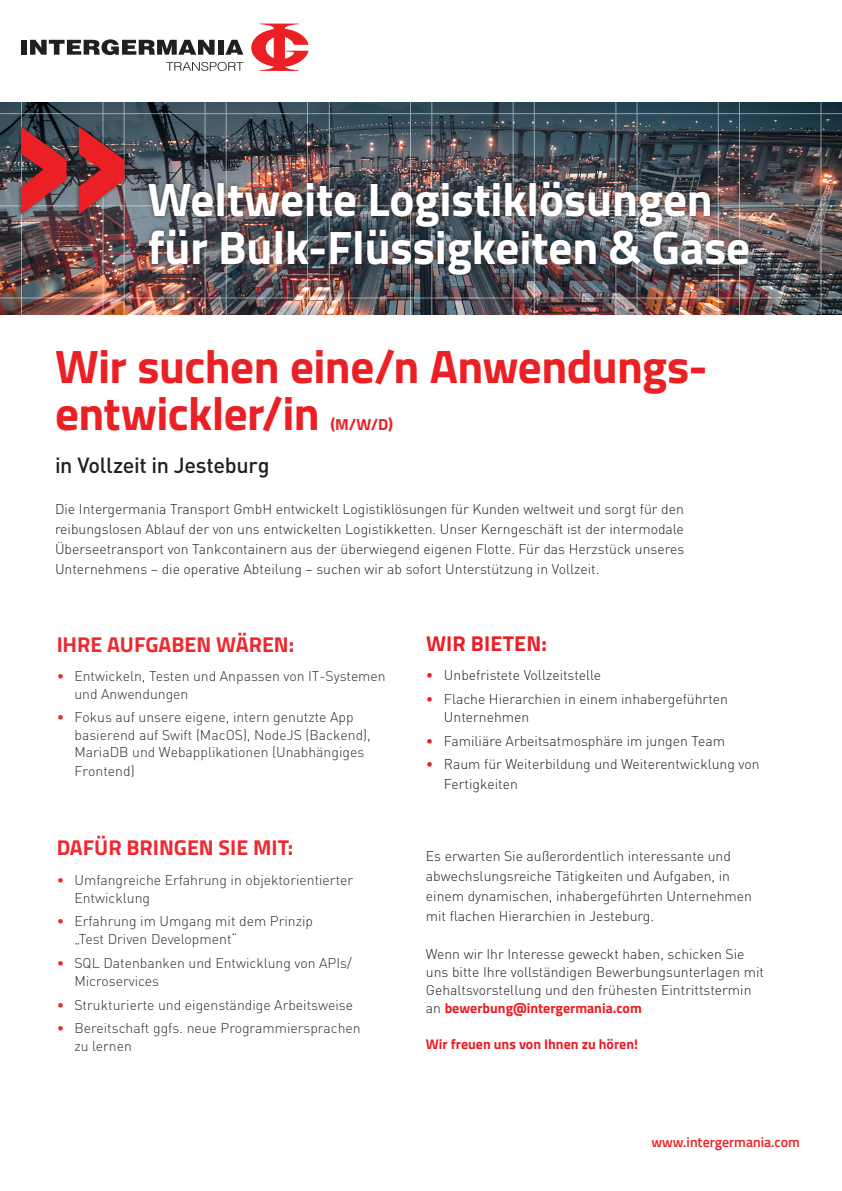
<style>
.page{position:relative;width:842px;height:1191px;background:#fff}
.page>*{position:absolute;margin:0;border:0;box-sizing:border-box;transform-origin:0 0}
.t1{font:700 204px "Titillium Web";color:#eb2024}
.t2{font:700 47px "Titillium Web";color:#fff}
.t3{font:700 47px/47px "Titillium Web";letter-spacing:-.01em;color:#eb2024}
.t4{font:500 21.6px "DINOT";letter-spacing:-.015em;color:#231f20}
.t5{font:700 21.5px "Titillium Web";color:#ec1e25}
.t6{font:700 16px "Titillium Web";color:#eb2024}
.t7{font:300 14px/18px "DINOT";color:#231f20}
.t8{font:700 14px "Titillium Web";color:#ec1e25}
.t9{font:600 14px "Titillium Web";color:#eb2024}
.s1{color:#ec1e25}
.s2{font-family:"Titillium Web";font-weight:700;color:#ec1e25}
</style>
<div class="page">
<img style="left:0;top:102px;width:842px;height:213px">
<hr style="left:21px;top:0;width:1px;height:1190px;background:#fff">
<hr style="left:103px;top:0;width:1px;height:1190px;background:#fff">
<hr style="left:124px;top:0;width:1px;height:1190px;background:#fff">
<hr style="left:205px;top:0;width:1px;height:1190px;background:#fff">
<hr style="left:226px;top:0;width:1px;height:1190px;background:#fff">
<hr style="left:307px;top:0;width:1px;height:1190px;background:#fff">
<hr style="left:329px;top:0;width:1px;height:1190px;background:#fff">
<hr style="left:410px;top:0;width:1px;height:1190px;background:#fff">
<hr style="left:0;top:113px;width:842px;height:1px;background:#fff">
<hr style="left:0;top:206px;width:842px;height:1px;background:#fff">
<hr style="left:0;top:298px;width:842px;height:1px;background:#fff">
<hr style="left:432px;top:0;width:1px;height:1191px;background:#fff">
<hr style="left:534px;top:0;width:1px;height:1191px;background:#fff">
<hr style="left:616px;top:0;width:1px;height:1191px;background:#fff">
<hr style="left:637px;top:0;width:1px;height:1191px;background:#fff">
<hr style="left:718px;top:0;width:1px;height:1191px;background:#fff">
<hr style="left:739px;top:0;width:1px;height:1191px;background:#fff">
<hr style="left:821px;top:0;width:1px;height:1191px;background:#fff">
<hr style="left:513px;top:0;width:1px;height:1190px;background:#fff">
<div style="left:144px;top:176px;width:610px;height:104px;background:#231f20;opacity:.75"></div>
<div style="left:17px;top:123px;width:112px;height:95px;background:#231f20;opacity:.75"></div>
<svg style="left:166px;top:62px;width:77px;height:9px"></svg>
<div style="left:21px;top:40px;width:6px;height:15px;background:#231f20"></div>
<svg style="left:30px;top:39px;width:185px;height:16px"></svg>
<div style="left:218px;top:40px;width:5px;height:15px;background:#231f20"></div>
<svg style="left:225px;top:40px;width:18px;height:15px"></svg>
<svg style="left:251px;top:24px;width:58px;height:47px"></svg>
<p class="t1" style="left:10px;top:-8px;width:125px">»</p>
<p class="t2" style="left:148px;top:164px;width:566px">Weltweite Logistiklösungen</p>
<p class="t2" style="left:148px;top:211px;width:604px">für Bulk-Flüssigkeiten &amp; Gase</p>
<p class="t3" style="left:55px;top:340px;width:654px">Wir suchen eine/n Anwendungs&shy;entwickler/in</p>
<p class="t6" style="left:330px;top:412px;width:64px">(M/W/D)</p>
<p class="t4" style="left:55px;top:450px;width:216px">in Vollzeit in Jesteburg</p>
<p class="t7" style="left:55px;top:498px;width:631px;line-height:20px;text-align:justify">Die Intergermania Transport GmbH entwickelt Logistiklösungen für Kunden weltweit und sorgt für den reibungslosen Ablauf der von uns entwickelten Logistikketten. Unser Kerngeschäft ist der intermodale Überseetransport von Tankcontainern aus der überwiegend eigenen Flotte. Für das Herzstück unseres Unternehmens – die operative Abteilung – suchen wir ab sofort Unterstützung in Vollzeit.</p>
<h3 class="t5" style="left:56px;top:628px;width:239px">IHRE AUFGABEN WÄREN:</h3>
<p class="t7" style="left:74px;top:666px;width:313px;text-indent:-18px"><span class="s1">•</span> Entwickeln, Testen und Anpassen von IT-Systemen und Anwendungen</p>
<p class="t7" style="left:74px;top:707px;width:298px;text-indent:-18px"><span class="s1">•</span> Fokus auf unsere eigene, intern genutzte App basierend auf Swift (MacOS), NodeJS (Backend), MariaDB und Webapplikationen (Unabhängiges Frontend)</p>
<h3 class="t5" style="left:56px;top:831px;width:238px">DAFÜR BRINGEN SIE MIT:</h3>
<p class="t7" style="left:74px;top:870px;width:280px;text-indent:-18px"><span class="s1">•</span> Umfangreiche Erfahrung in objektorientierter<br>Entwicklung</p>
<p class="t7" style="left:74px;top:911px;width:240px;text-indent:-18px"><span class="s1">•</span> Erfahrung im Umgang mit dem Prinzip „Test Driven Development“</p>
<p class="t7" style="left:74px;top:953px;width:279px;text-indent:-18px"><span class="s1">•</span> SQL Datenbanken und Entwicklung von APIs/<br>Microservices</p>
<p class="t7" style="left:56px;top:995px;width:298px"><span class="s1">•</span> Strukturierte und eigenständige Arbeitsweise</p>
<p class="t7" style="left:74px;top:1018px;width:288px;text-indent:-18px"><span class="s1">•</span> Bereitschaft ggfs. neue Programmiersprachen zu lernen</p>
<p class="t5" style="left:426px;top:627px;width:122px">WIR BIETEN:</p>
<p class="t7" style="left:426px;top:665px;width:177px"><span class="s1">•</span> Unbefristete Vollzeitstelle</p>
<p class="t7" style="left:444px;top:689px;width:286px;text-indent:-18px"><span class="s1">•</span> Flache Hierarchien in einem inhabergeführten<br>Unternehmen</p>
<p class="t7" style="left:426px;top:731px;width:301px"><span class="s1">•</span> Familiäre Arbeitsatmosphäre im jungen Team</p>
<p class="t7" style="left:444px;top:753px;width:317px;line-height:20px;text-indent:-18px"><span class="s1">•</span> Raum für Weiterbildung und Weiterentwicklung von<br>Fertigkeiten</p>
<p class="t7" style="left:426px;top:845px;width:327px;line-height:20px">Es erwarten Sie außerordentlich interessante und abwechslungsreiche Tätigkeiten und Aufgaben, in einem dynamischen, inhabergeführten Unternehmen mit flachen Hierarchien in Jesteburg.</p>
<p class="t7" style="left:426px;top:944px;width:340px">Wenn wir Ihr Interesse geweckt haben, schicken Sie uns bitte Ihre vollständigen Bewerbungsunterlagen mit Gehaltsvorstellung und den frühesten Eintrittstermin an <span class="s2">bewerbung@intergermania.com</span></p>
<p class="t8" style="left:426px;top:1033px;width:214px">Wir freuen uns von Ihnen zu hören!</p>
<p class="t9" style="left:651px;top:1131px;width:150px">www.intergermania.com</p>
</div>
